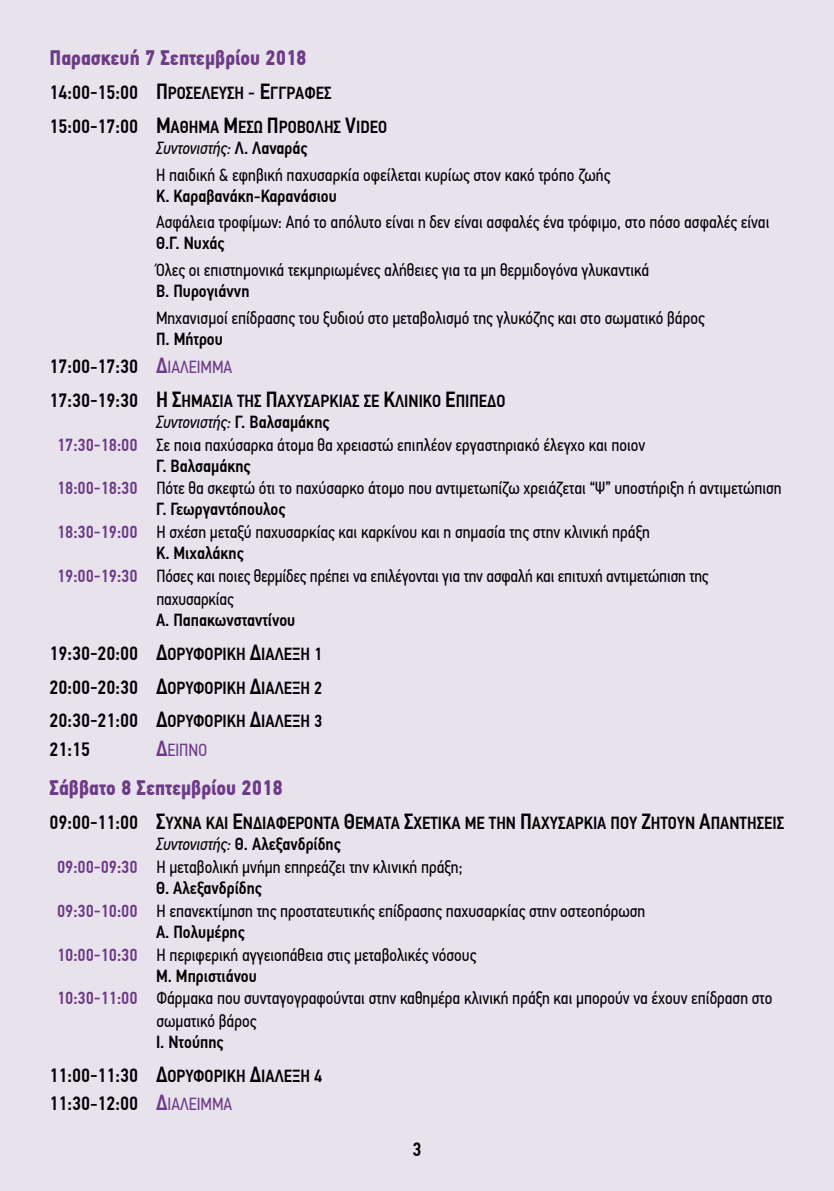
<style>
.page{position:relative;width:834px;height:1191px;background:#fff}
.page>*{position:absolute;margin:0;border:0;box-sizing:border-box;transform-origin:0 0}
.t1{font:700 21px "PF Din Text Cond Pro";color:#6c3a86}
.t2{font:500 19.25px "PF Din Text Cond Pro";color:#000}
.t3{font:17.5px/21px "PF Din Text Cond Pro";color:#000}
.t4{font:500 17.5px/33.9px "PF Din Text Cond Pro";color:#000}
.t5{font:17.5px "PF Din Text Cond Pro";color:#6c3a86}
.s1{font-size:19.25px}
.s2{font-size:21.88px}
.s3{font-style:italic}
.s4{font-weight:500}
.s5{font-size:21.88px;color:#6c3a86}
.s6{font-weight:400;font-size:17.5px;color:#6c3a86}
.s7{font-weight:400;font-style:italic}
.s8{font-weight:500;color:#6c3a86}
.s9{font-weight:500;font-size:21.88px}
</style>
<div class="page">
<div style="left:0;top:0;width:833px;height:1191px;background:#e8e2ec"></div>
<p class="t1" style="left:50px;top:45px;width:258px">Παρασκευή 7 Σεπτεμβρίου 2018</p>
<p class="t4" style="left:50px;top:76px;width:339px"><span class="s1">14:00-15:00</span> <span class="s2">Π</span>ΡΟΣΈΛΕΥΣΗ - <span class="s2">Ε</span>ΓΓΡΑΦΈΣ<br><span class="s1">15:00-17:00</span> <span class="s2">Μ</span>ΆΘΗΜΑ <span class="s2">Μ</span>ΈΣΩ <span class="s2">Π</span>ΡΟΒΟΛΉΣ <span class="s2">V</span>IDEO</p>
<p class="t3" style="left:156px;top:135px;width:456px;line-height:26.6px"><span class="s3">Συντονιστής:</span> <span class="s4">Λ. Λαναράς<br></span>Η παιδική &amp; εφηβική παχυσαρκία οφείλεται κυρίως στον κακό τρόπο ζωής</p>
<p class="t4" style="left:156px;top:179px;width:182px">Κ. Καραβανάκη-Καρανάσιου</p>
<p class="t3" style="left:156px;top:212px;width:615px">Ασφάλεια τροφίμων: Από το απόλυτο είναι η δεν είναι ασφαλές ένα τρόφιμο, στο πόσο ασφαλές είναι</p>
<p class="t4" style="left:156px;top:226px;width:70px">Θ.Γ. Νυχάς</p>
<p class="t3" style="left:156px;top:259px;width:494px">Όλες οι επιστημονικά τεκμηριωμένες αλήθειες για τα μη θερμιδογόνα γλυκαντικά</p>
<p class="t4" style="left:156px;top:274px;width:95px">Β. Πυρογιάννη</p>
<p class="t3" style="left:156px;top:307px;width:550px">Μηχανισμοί επίδρασης του ξυδιού στο μεταβολισμό της γλυκόζης και στο σωματικό βάρος</p>
<p class="t4" style="left:156px;top:322px;width:68px">Π. Μήτρου</p>
<p class="t2" style="left:50px;top:355px;width:184px">17:00-17:30 <span class="s5">Δ</span><span class="s6">ΙΑΛΕΙΜΜΑ</span></p>
<p class="t4" style="left:156px;top:390px;width:351px;line-height:21px;text-indent:-106px"><span class="s1">17:30-19:30</span> <span class="s2">Η Σ</span>ΗΜΑΣΊΑ ΤΗΣ <span class="s2">Π</span>ΑΧΥΣΑΡΚΊΑΣ ΣΕ <span class="s2">Κ</span>ΛΙΝΙΚΌ <span class="s2">Ε</span>ΠΊΠΕΔΟ<br><span class="s7">Συντονιστής:</span> Γ. Βαλσαμάκης</p>
<p class="t3" style="left:156px;top:434px;width:491px;text-indent:-99px"><span class="s8">17:30-18:00</span> Σε ποια παχύσαρκα άτομα θα χρειαστώ επιπλέον εργαστηριακό έλεγχο και ποιον<br><span class="s4">Γ. Βαλσαμάκης</span></p>
<p class="t3" style="left:156px;top:478px;width:627px;text-indent:-99px"><span class="s8">18:00-18:30</span> Πότε θα σκεφτώ ότι το παχύσαρκο άτομο που αντιμετωπίζω χρειάζεται “Ψ” υποστήριξη ή αντιμετώπιση<br><span class="s4">Γ. Γεωργαντόπουλος</span></p>
<p class="t3" style="left:156px;top:521px;width:495px;text-indent:-99px"><span class="s8">18:30-19:00</span> Η σχέση μεταξύ παχυσαρκίας και καρκίνου και η σημασία της στην κλινική πράξη<br><span class="s4">Κ. Μιχαλάκης</span></p>
<p class="t3" style="left:156px;top:564px;width:553px;line-height:22.8px;text-indent:-99px"><span class="s8">19:00-19:30</span> Πόσες και ποιες θερμίδες πρέπει να επιλέγονται για την ασφαλή και επιτυχή αντιμετώπιση της παχυσαρκίας</p>
<p class="t4" style="left:50px;top:603px;width:274px;text-indent:106px">Α. Παπακωνσταντίνου<br><span class="s1">19:30-20:00</span> <span class="s2">Δ</span>ΟΡΥΦΟΡΙΚΉ <span class="s2">Δ</span>ΙΆΛΕΞΗ 1<br><span class="s1">20:00-20:30</span> <span class="s2">Δ</span>ΟΡΥΦΟΡΙΚΉ <span class="s2">Δ</span>ΙΆΛΕΞΗ 2<br><span class="s1">20:30-21:00</span> <span class="s2">Δ</span>ΟΡΥΦΟΡΙΚΉ <span class="s2">Δ</span>ΙΆΛΕΞΗ 3</p>
<p class="t2" style="left:50px;top:737px;width:42px">21:15</p>
<p class="t5" style="left:156px;top:739px;width:52px"><span class="s9">Δ</span>ΕΙΠΝΟ</p>
<p class="t1" style="left:50px;top:775px;width:234px">Σάββατο 8 Σεπτεμβρίου 2018</p>
<p class="t4" style="left:156px;top:813px;width:629px;line-height:21px;text-indent:-106px"><span class="s1">09:00-11:00</span> <span class="s2">Σ</span>ΥΧΝΆ ΚΑΙ <span class="s2">Ε</span>ΝΔΙΑΦΈΡΟΝΤΑ <span class="s2">Θ</span>ΈΜΑΤΑ <span class="s2">Σ</span>ΧΕΤΙΚΆ ΜΕ ΤΗΝ <span class="s2">Π</span>ΑΧΥΣΑΡΚΊΑ ΠΟΥ <span class="s2">Ζ</span>ΗΤΟΎΝ <span class="s2">Α</span>ΠΑΝΤΉΣΕΙΣ<br><span class="s7">Συντονιστής:</span> Θ. Αλεξανδρίδης</p>
<p class="t3" style="left:156px;top:856px;width:308px;text-indent:-99px"><span class="s8">09:00-09:30</span> Η μεταβολική μνήμη επηρεάζει την κλινική πράξη;<br><span class="s4">Θ. Αλεξανδρίδης</span></p>
<p class="t3" style="left:156px;top:900px;width:490px;text-indent:-99px"><span class="s8">09:30-10:00</span> Η επανεκτίμηση της προστατευτικής επίδρασης παχυσαρκίας στην οστεοπόρωση<br><span class="s4">Α. Πολυμέρης</span></p>
<p class="t3" style="left:156px;top:944px;width:322px;text-indent:-99px"><span class="s8">10:00-10:30</span> Η περιφερική αγγειοπάθεια στις μεταβολικές νόσους<br><span class="s4">Μ. Μπριστιάνου</span></p>
<p class="t3" style="left:156px;top:987px;width:617px;line-height:22.8px;text-indent:-99px"><span class="s8">10:30-11:00</span> Φάρμακα που συνταγογραφούνται στην καθημέρα κλινική πράξη και μπορούν να έχουν επίδραση στο σωματικό βάρος</p>
<p class="t4" style="left:50px;top:1025px;width:274px;text-align:center">Ι. Ντούπης<br><span class="s1">11:00-11:30</span> <span class="s2">Δ</span>ΟΡΥΦΟΡΙΚΉ <span class="s2">Δ</span>ΙΆΛΕΞΗ 4</p>
<p class="t2" style="left:50px;top:1092px;width:184px">11:30-12:00 <span class="s5">Δ</span><span class="s6">ΙΑΛΕΙΜΜΑ</span></p>
<p class="t2" style="left:412px;top:1137px;width:10px">3</p>
</div>
